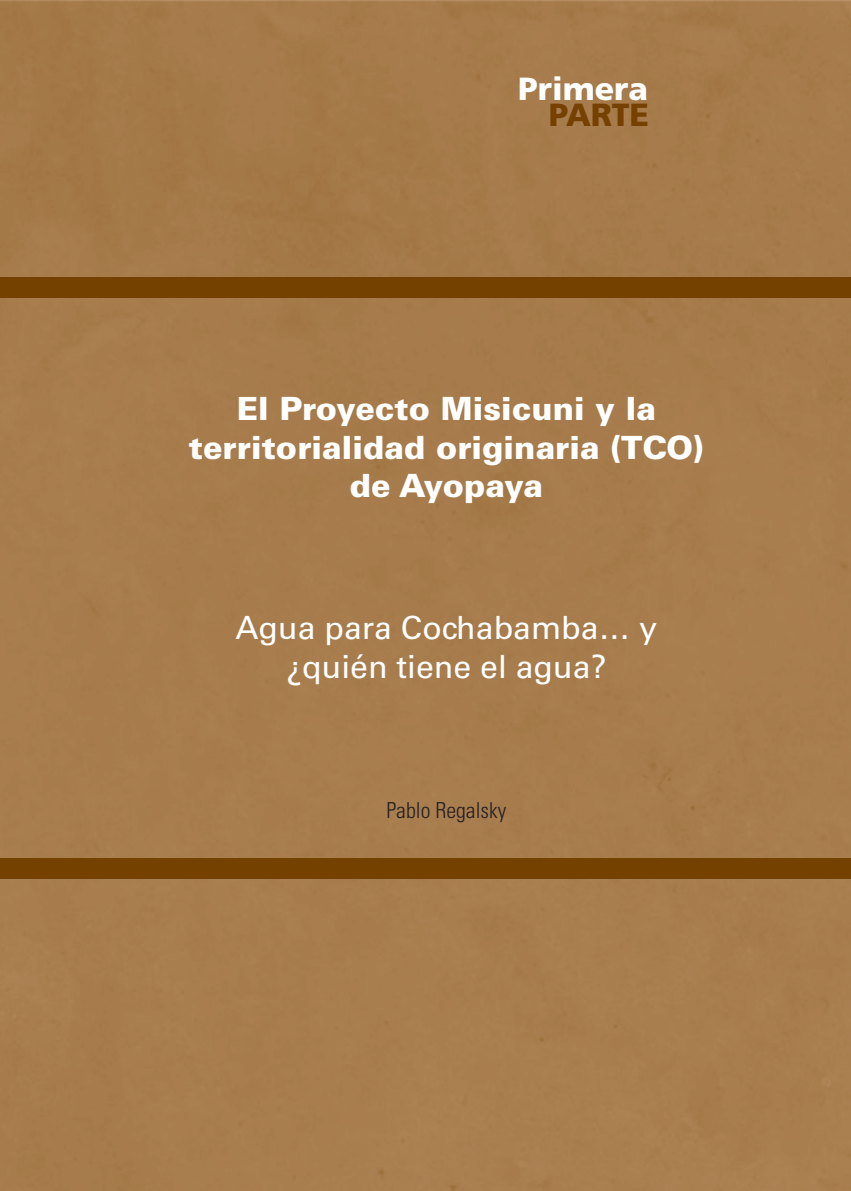
<style>
.page{position:relative;width:851px;height:1191px;background:#fff}
.page>*{position:absolute;margin:0;border:0;box-sizing:border-box;transform-origin:0 0}
.t1{font:900 32px/38.4px "Univers LT Std";color:#fff;text-align:center}
.t2{font:32px/38.4px "Univers LT Std";color:#fff;text-align:center}
.t3{font:900 32px "Frutiger LT Std";color:#fff}
.t4{font:900 32px "Frutiger LT Std";letter-spacing:-.01em;color:#754100}
.t5{font:300 condensed 22px "Univers LT Std";color:#231f20}
</style>
<div class="page">
<div style="left:0;top:0;width:850px;height:1191px;background:#a77c4d"></div>
<div style="left:0;top:277px;width:850px;height:20px;background:#754100"></div>
<div style="left:0;top:857px;width:850px;height:21px;background:#754100"></div>
<p class="t3" style="left:518px;top:69px;width:131px">Primera</p>
<p class="t4" style="left:548px;top:96px;width:102px">PARTE</p>
<p class="t1" style="left:189px;top:389px;width:516px">El Proyecto Misicuni y la territorialidad originaria (TCO) de Ayopaya</p>
<p class="t2" style="left:235px;top:609px;width:423px">Agua para Cochabamba… y ¿quién tiene el agua?</p>
<p class="t5" style="left:386px;top:797px;width:121px">Pablo Regalsky</p>
</div>
